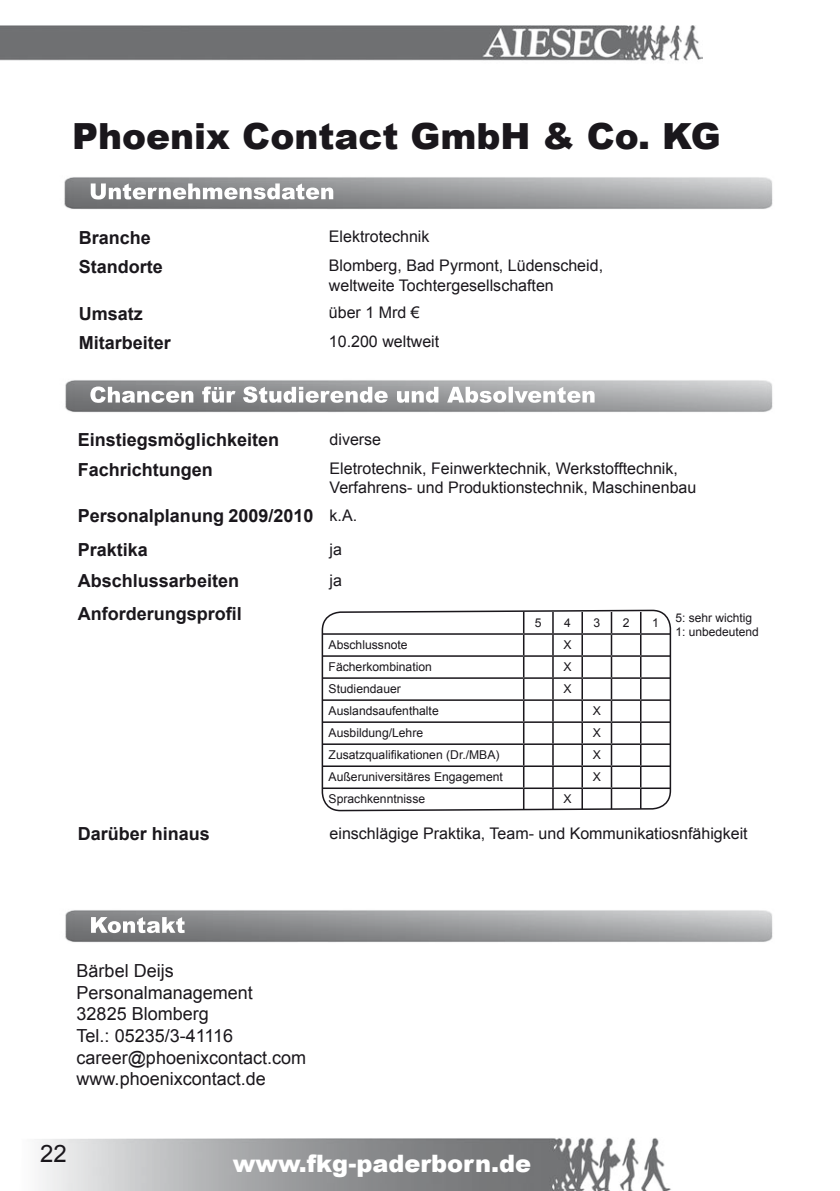
<style>
.page{position:relative;width:840px;height:1191px;background:#fff}
.page>*{position:absolute;margin:0;border:0;box-sizing:border-box;transform-origin:0 0}
.t1{font:900 36px "Arial";color:#1a171c}
.t2{font:900 24px "Arial";color:#fff}
.t3{font:24px "Arial";color:#1a171c}
.t4{font:700 18px/33.8px "Arial";color:#1a171c}
.t5{font:18px/21.6px "Arial";color:#1a171c}
.t6{font:16px/19.2px "Arial";color:#1a171c}
.t7{font:12.2px "Arial";color:#1a171c}
.t8{font:12px/14.4px "Arial";color:#1a171c}
.s1{font-weight:400;font-size:16px}
</style>
<div class="page">
<img style="left:0;top:26px;width:702px;height:35px">
<img style="left:35px;top:1138px;width:636px;height:53px">
<img style="left:64px;top:177px;width:709px;height:32px">
<img style="left:91px;top:183px;width:242px;height:16px">
<img style="left:65px;top:380px;width:708px;height:33px">
<img style="left:90px;top:386px;width:504px;height:17px">
<img style="left:65px;top:910px;width:708px;height:33px">
<img style="left:91px;top:917px;width:93px;height:16px">
<svg style="left:321px;top:610px;width:350px;height:200px"></svg>
<h1 class="t1" style="left:72px;top:110px;width:650px">Phoenix Contact GmbH &amp; Co. KG</h1>
<p class="t4" style="left:79px;top:221px;width:74px">Branche</p>
<p class="t6" style="left:329px;top:227px;width:102px">Elektrotechnik</p>
<p class="t4" style="left:79px;top:250px;width:86px">Standorte</p>
<p class="t6" style="left:329px;top:256px;width:275px">Blomberg, Bad Pyrmont, Lüdenscheid, weltweite Tochtergesellschaften</p>
<p class="t4" style="left:79px;top:297px;width:66px">Umsatz</p>
<p class="t6" style="left:329px;top:303px;width:92px">über 1 Mrd €</p>
<p class="t4" style="left:79px;top:326px;width:94px">Mitarbeiter</p>
<p class="t6" style="left:329px;top:332px;width:112px">10.200 weltweit</p>
<p class="t4" style="left:78px;top:424px;width:203px">Einstiegsmöglichkeiten</p>
<p class="t6" style="left:329px;top:430px;width:53px">diverse</p>
<p class="t4" style="left:78px;top:453px;width:137px">Fachrichtungen</p>
<p class="t6" style="left:329px;top:459px;width:368px">Eletrotechnik, Feinwerktechnik, Werkstofftechnik,<br>Verfahrens- und Produktionstechnik, Maschinenbau</p>
<p class="t4" style="left:78px;top:500px;width:281px">Personalplanung 2009 /2010 <span class="s1">k.A.<br></span>Praktika</p>
<p class="t6" style="left:329px;top:540px;width:14px">ja</p>
<p class="t4" style="left:78px;top:565px;width:163px">Abschlussarbeiten</p>
<p class="t6" style="left:329px;top:571px;width:14px">ja</p>
<p class="t4" style="left:78px;top:598px;width:165px">Anforderungsprofil</p>
<p class="t7" style="left:534px;top:614px;width:8px">5</p>
<p class="t7" style="left:564px;top:614px;width:8px">4</p>
<p class="t7" style="left:593px;top:614px;width:8px">3</p>
<p class="t7" style="left:622px;top:614px;width:8px">2</p>
<p class="t7" style="left:651px;top:614px;width:8px">1</p>
<p class="t7" style="left:328px;top:636px;width:80px">Abschlussnote</p>
<p class="t7" style="left:563px;top:636px;width:10px">X</p>
<p class="t7" style="left:328px;top:658px;width:105px">Fächerkombination</p>
<p class="t7" style="left:563px;top:658px;width:10px">X</p>
<p class="t7" style="left:328px;top:680px;width:74px">Studiendauer</p>
<p class="t7" style="left:563px;top:680px;width:10px">X</p>
<p class="t7" style="left:328px;top:702px;width:112px">Auslandsaufenthalte</p>
<p class="t7" style="left:592px;top:702px;width:10px">X</p>
<p class="t7" style="left:328px;top:725px;width:96px">Ausbildung/Lehre</p>
<p class="t7" style="left:592px;top:725px;width:10px">X</p>
<p class="t7" style="left:328px;top:747px;width:172px">Zusatzqualifikationen (Dr./MBA)</p>
<p class="t7" style="left:592px;top:747px;width:10px">X</p>
<p class="t7" style="left:328px;top:769px;width:176px">Außeruniversitäres Engagement</p>
<p class="t7" style="left:592px;top:769px;width:10px">X</p>
<p class="t7" style="left:328px;top:791px;width:98px">Sprachkenntnisse</p>
<p class="t7" style="left:563px;top:791px;width:10px">X</p>
<p class="t8" style="left:675px;top:610px;width:85px">5: sehr wichtig<br>1: unbedeutend</p>
<p class="t4" style="left:78px;top:817px;width:134px">Darüber hinaus</p>
<p class="t6" style="left:329px;top:823px;width:419px">einschlägige Praktika, Team- und Kommunikatiosnfähigkeit</p>
<p class="t5" style="left:77px;top:960px;width:231px">Bärbel Deijs<br>Personalmanagement<br>32825 Blomberg<br>Tel.: 05235/3-41116 career@phoenixcontact.com www.phoenixcontact.de</p>
<h2 class="t3" style="left:40px;top:1137px;width:28px">22</h2>
<h2 class="t2" style="left:232px;top:1146px;width:300px">www.fkg-paderborn.de</h2>
</div>
